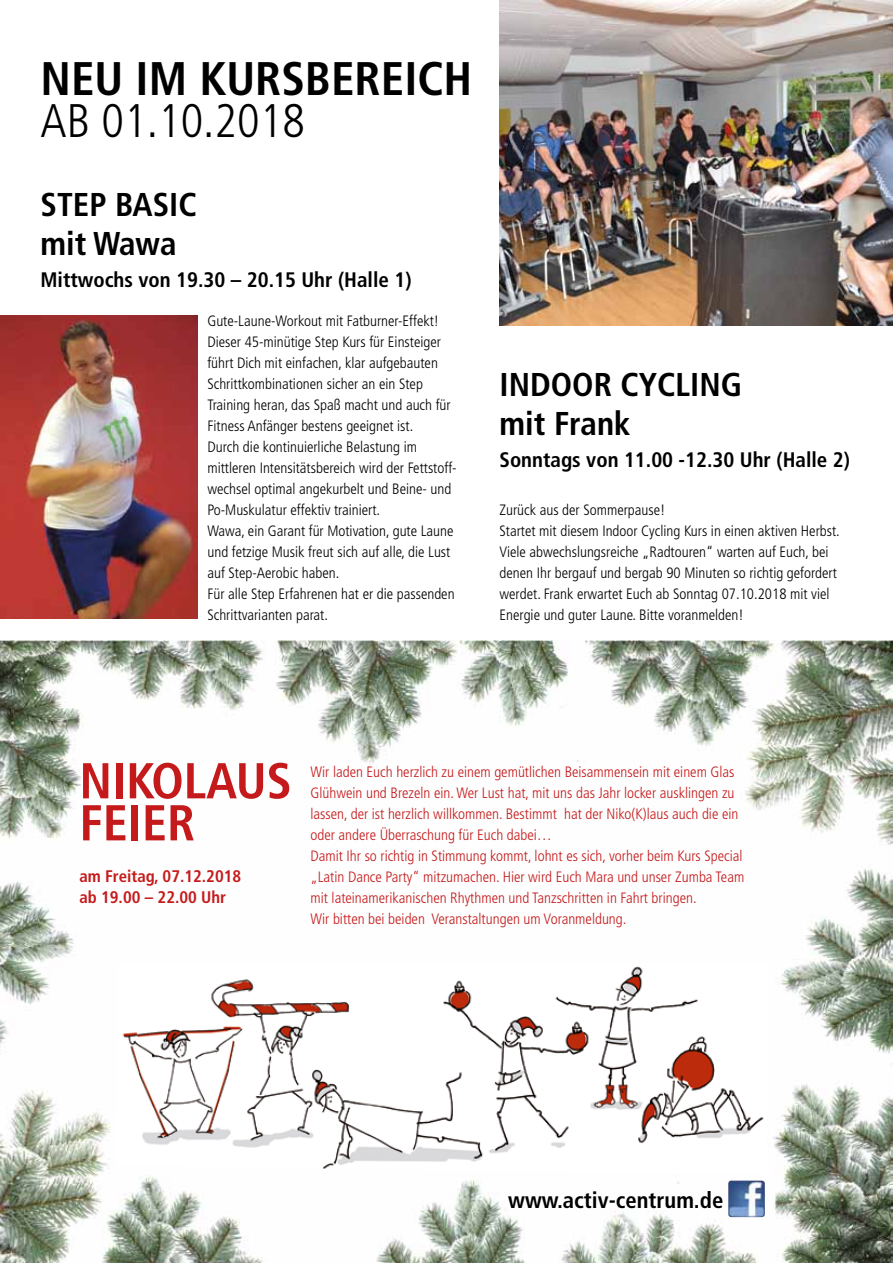
<style>
.page{position:relative;width:893px;height:1263px;background:#fff}
.page>*{position:absolute;margin:0;border:0;box-sizing:border-box;transform-origin:0 0}
.t1{font:700 condensed 50.4px/42px "Frutiger LT";color:#c51a1b}
.t2{font:700 condensed 47.1px "Frutiger LT";color:#000}
.t3{font:300 condensed 47.1px "Frutiger LT";color:#000}
.t4{font:700 condensed 33px/39px "Frutiger LT";color:#000}
.t5{font:700 condensed 22.65px "Frutiger LT";color:#000}
.t6{font:700 condensed 21px "Frutiger LT";color:#000}
.t7{font:700 condensed 16.8px/21px "Frutiger LT";color:#c51a1b}
.t8{font:300 condensed 15px/21px "Frutiger LT";color:#000}
.t9{font:300 condensed 15px/21px "Frutiger LT";color:#c51a1b}
</style>
<div class="page">
<img style="left:0;top:641px;width:892px;height:622px">
<img style="left:115px;top:963px;width:652px;height:211px">
<hr style="left:892px;top:0;width:1px;height:1263px;background:#f59c00">
<img style="left:728px;top:1180px;width:35px;height:37px">
<img style="left:0;top:315px;width:198px;height:303px">
<img style="left:500px;top:0;width:393px;height:326px">
<h2 class="t2" style="left:40px;top:50px;width:210px">NEU im Kursberei</h2>
<h2 class="t2" style="left:417px;top:50px;width:49px">ch</h2>
<h2 class="t3" style="left:40px;top:94px;width:266px">ab 01.10.2018</h2>
<h3 class="t4" style="left:40px;top:185px;width:158px">Step Basic mit Wawa</h3>
<h3 class="t6" style="left:40px;top:267px;width:373px">Mittwochs von 19.30 – 20.15 Uhr (Halle 1)</h3>
<p class="t8" style="left:207px;top:310px;width:251px">Gute-Laune-Workout mit Fatburner-Effekt!<br>Dieser 45-minütige Step Kurs für Einsteiger führt Dich mit einfachen, klar aufgebauten Schrittkombinationen sicher an ein Step Training heran, das Spaß macht und auch für Fitness Anfänger bestens geeignet ist.<br>Durch die kontinuierliche Belastung im mittleren Intensitätsbereich wird der Fettstoff&shy;wechsel optimal angekurbelt und Beine- und Po-Muskulatur effektiv trainiert.<br>Wawa, ein Garant für Motivation, gute Laune und fetzige Musik freut sich auf alle, die Lust auf Step-Aerobic haben.<br>Für alle Step Erfahrenen hat er die passenden Schrittvarianten parat.</p>
<h3 class="t4" style="left:500px;top:365px;width:244px;text-indent:121px">Cyclin g mit Frank</h3>
<h3 class="t6" style="left:500px;top:447px;width:352px">Sonntags von 11.00 -12.30 Uhr (Halle 2)</h3>
<h3 class="t4" style="left:500px;top:365px;width:72px">Indoor</h3>
<p class="t8" style="left:499px;top:499px;width:342px">Zurück aus der Sommerpause!<br>Startet mit diesem Indoor Cycling Kurs in einen aktiven Herbst.<br>Viele abwechslungsreiche „Radtouren“ warten auf Euch, bei denen Ihr bergauf und bergab 90 Minuten so richtig gefordert werdet. Frank erwartet Euch ab Sonntag 07.10.2018 mit viel Energie und guter Laune. Bitte voranmelden!</p>
<h1 class="t1" style="left:79px;top:760px;width:214px">NIKOLAUS<br>FEIER</h1>
<p class="t7" style="left:79px;top:866px;width:163px">am Freitag, 07.12.2018 ab 19.00 – 22.00 Uhr</p>
<p class="t9" style="left:310px;top:762px;width:435px">Wir laden Euch herzlich zu einem gemütlichen Beisammensein mit einem Glas Glühwein und Brezeln ein. Wer Lust hat, mit uns das Jahr locker ausklingen zu lassen, der ist herzlich willkommen. Bestimmt hat der Niko(K)laus auch die ein oder andere Überraschung für Euch dabei…<br>Damit Ihr so richtig in Stimmung kommt, lohnt es sich, vorher beim Kurs Special „Latin Dance Party“ mitzumachen. Hier wird Euch Mara und unser Zumba Team mit lateinamerikanischen Rhythmen und Tanzschritten in Fahrt bringen.<br>Wir bitten bei beiden Veranstaltungen um Voranmeldung.</p>
<h3 class="t5" style="left:508px;top:1186px;width:217px">www.activ-centrum.de</h3>
</div>
